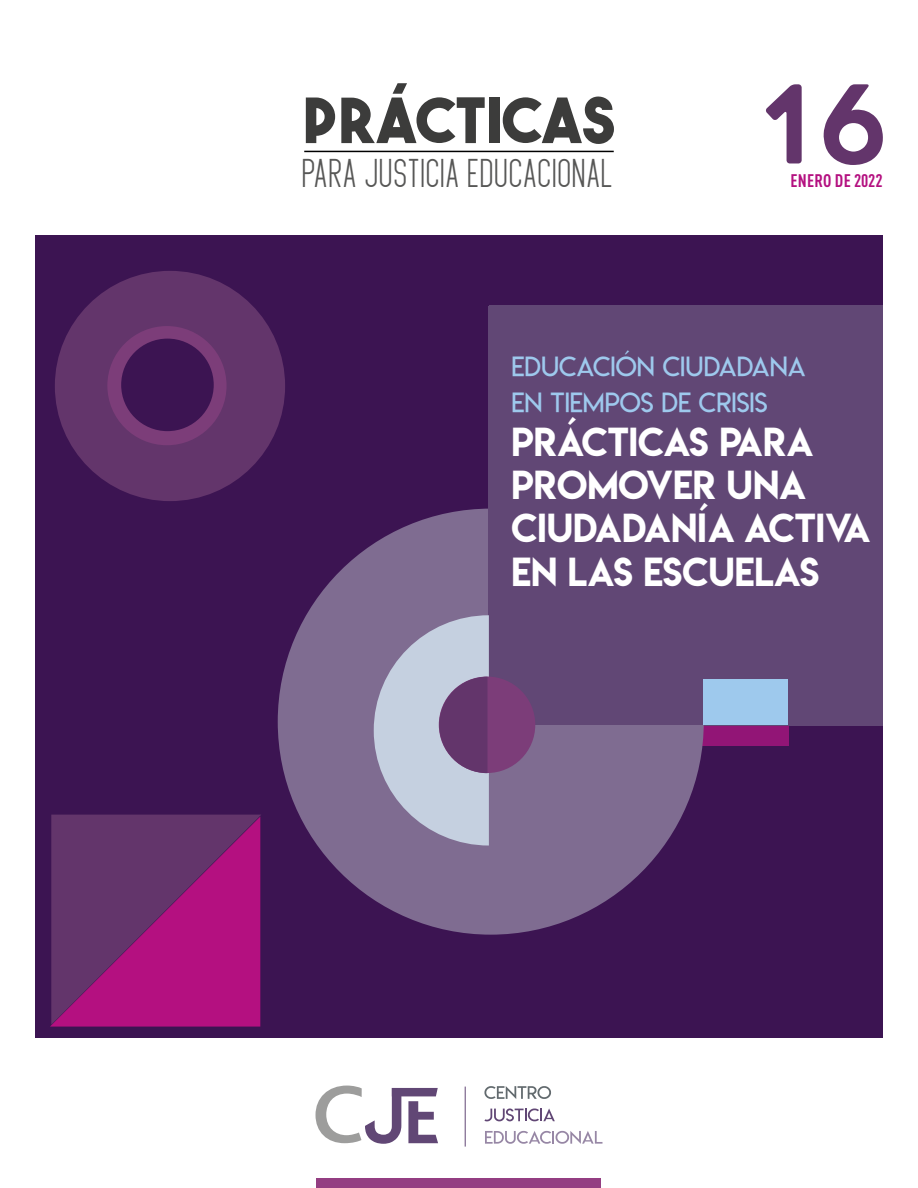
<style>
.page{position:relative;width:918px;height:1188px;background:#fff}
.page>*{position:absolute;margin:0;border:0;box-sizing:border-box;transform-origin:0 0}
.t1{font:108px "Geometos Rounded";color:#63356b}
.t2{font:62.1px "The Bold Font";color:#3c3c3b}
.t3{font:37.5px "Megan June";letter-spacing:-.005em;color:#575756}
.t4{font:36px/43.2px "Lemon Milk";color:#fff}
.t5{font:27px/36px "Lemon Milklight";color:#9ec9ed}
.t6{font:700 condensed 18px "DIN Pro";letter-spacing:.01em;color:#b41080}
</style>
<div class="page">
<div style="left:35px;top:236px;width:848px;height:802px;background:#3c1452"></div>
<div style="left:693px;top:693px;width:95px;height:52px;background:#921576"></div>
<div style="left:317px;top:1178px;width:284px;height:10px;background:#943e82"></div>
<hr style="left:304px;top:151px;width:310px;height:1px;background:#000">
<svg style="left:484px;top:1086px;width:67px;height:13px"></svg>
<svg style="left:484px;top:1108px;width:71px;height:13px"></svg>
<svg style="left:485px;top:1131px;width:117px;height:13px"></svg>
<hr style="left:465px;top:1087px;width:1px;height:60px;background:#614775">
<svg style="left:316px;top:1086px;width:122px;height:58px"></svg>
<div style="left:489px;top:305px;width:394px;height:421px;background:#614775"></div>
<div style="left:278px;top:509px;width:426px;height:426px;background:#7f6c91;border-radius:50%"></div>
<div style="left:55px;top:271px;width:230px;height:230px;background:#63356b;border-radius:50%"></div>
<div style="left:488px;top:306px;width:216px;height:419px;background:#614775"></div>
<svg style="left:50px;top:817px;width:210px;height:210px;background:#8b2175"></svg>
<div style="left:703px;top:679px;width:85px;height:46px;background:#9ec9ed"></div>
<div style="left:439px;top:677px;width:96px;height:96px;background:#7c3d79;border-radius:50%"></div>
<svg style="left:374px;top:615px;width:115px;height:231px"></svg>
<div style="left:107px;top:326px;width:120px;height:119px;background:#7c3d79;border-radius:50%"></div>
<div style="left:121px;top:339px;width:93px;height:92px;background:#3c1452;border-radius:50%"></div>
<h2 class="t2" style="left:303px;top:81px;width:314px">PRÁCTICAS</h2>
<h1 class="t1" style="left:762px;top:64px;width:128px">16</h1>
<p class="t6" style="left:790px;top:167px;width:94px">ENERO DE 2022</p>
<p class="t3" style="left:303px;top:154px;width:313px">PARA JUSTICIA EDUCACIONAL</p>
<p class="t5" style="left:512px;top:348px;width:296px">EDUCACIÓN CIUDADANA<br>EN TIEMPOS DE CRISIS</p>
<p class="t4" style="left:512px;top:420px;width:361px">PRÁCTICAS PARA<br>PROMOVER UNA<br>CIUDADANÍA ACTIVA<br>EN LAS ESCUELAS</p>
</div>
